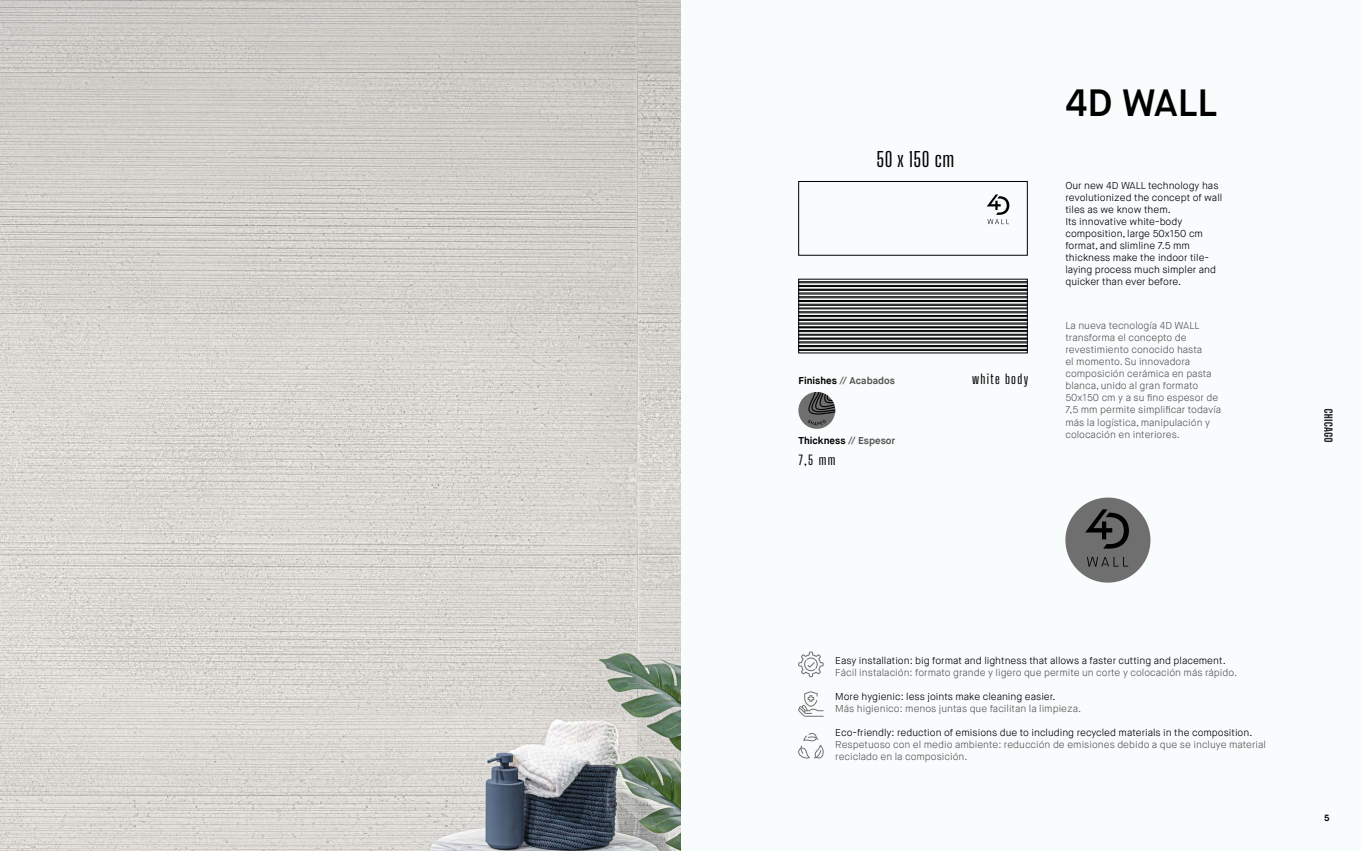
<style>
.page{position:relative;width:1361px;height:851px;background:#fff}
.page>*{position:absolute;margin:0;border:0;box-sizing:border-box;transform-origin:0 0}
.t1{font:600 38px "Maison Neue";color:#000}
.t2{font:500 20px "Big Shoulders Display";letter-spacing:.025em;color:#000}
.t3{font:500 13px "Big Shoulders Display";letter-spacing:.1em;color:#000}
.t4{font:300 10px/12px "Maison Neue";color:#575756}
.t5{font:300 10px/12px "Maison Neue";color:#000}
.t6{font:700 10px "Maison Neue";color:#575756}
.t7{font:700 10px "Maison Neue";color:#000}
.t8{font:700 9px "Maison Neue";color:#000}
.s1{color:#000}
.s2{color:#575756}
</style>
<div class="page">
<div style="left:0;top:0;width:1361px;height:850px;background:#f8fcfd"></div>
<svg style="left:1324px;top:409px;width:8px;height:33px"></svg>
<img style="left:0;top:0;width:680px;height:850px">
<div style="left:1065px;top:497px;width:85px;height:85px;background:#706f6f;border-radius:50%"></div>
<svg style="left:1085px;top:509px;width:44px;height:39px"></svg>
<svg style="left:1087px;top:557px;width:41px;height:9px"></svg>
<div style="left:798px;top:392px;width:37px;height:37px;background:#706f6f;border-radius:50%"></div>
<svg style="left:807px;top:392px;width:28px;height:22px"></svg>
<svg style="left:808px;top:420px;width:17px;height:5px"></svg>
<hr style="left:798px;top:349px;width:230px;height:1px;background:#000">
<hr style="left:798px;top:350px;width:230px;height:1px;background:#000">
<hr style="left:798px;top:323px;width:230px;height:1px;background:#000">
<hr style="left:798px;top:324px;width:230px;height:1px;background:#000">
<hr style="left:798px;top:330px;width:230px;height:1px;background:#000">
<hr style="left:798px;top:331px;width:230px;height:1px;background:#000">
<hr style="left:798px;top:296px;width:230px;height:1px;background:#000">
<hr style="left:798px;top:297px;width:230px;height:1px;background:#000">
<hr style="left:798px;top:285px;width:230px;height:1px;background:#000">
<hr style="left:798px;top:286px;width:230px;height:1px;background:#000">
<hr style="left:798px;top:293px;width:230px;height:1px;background:#000">
<hr style="left:798px;top:294px;width:230px;height:1px;background:#000">
<hr style="left:798px;top:315px;width:230px;height:1px;background:#000">
<hr style="left:798px;top:316px;width:230px;height:1px;background:#000">
<hr style="left:798px;top:334px;width:230px;height:1px;background:#000">
<hr style="left:798px;top:335px;width:230px;height:1px;background:#000">
<hr style="left:798px;top:308px;width:230px;height:1px;background:#000">
<hr style="left:798px;top:304px;width:230px;height:1px;background:#000">
<hr style="left:798px;top:305px;width:230px;height:1px;background:#000">
<hr style="left:798px;top:311px;width:230px;height:1px;background:#000">
<hr style="left:798px;top:312px;width:230px;height:1px;background:#000">
<hr style="left:798px;top:341px;width:230px;height:1px;background:#000">
<hr style="left:798px;top:343px;width:230px;height:1px;background:#000">
<hr style="left:798px;top:281px;width:230px;height:1px;background:#000">
<hr style="left:798px;top:282px;width:230px;height:1px;background:#000">
<hr style="left:798px;top:338px;width:230px;height:1px;background:#000">
<hr style="left:798px;top:339px;width:230px;height:1px;background:#000">
<hr style="left:798px;top:345px;width:230px;height:1px;background:#000">
<hr style="left:798px;top:346px;width:230px;height:1px;background:#000">
<hr style="left:798px;top:319px;width:230px;height:1px;background:#000">
<hr style="left:798px;top:320px;width:230px;height:1px;background:#000">
<hr style="left:798px;top:326px;width:230px;height:1px;background:#000">
<hr style="left:798px;top:327px;width:230px;height:1px;background:#000">
<hr style="left:798px;top:289px;width:230px;height:1px;background:#000">
<hr style="left:798px;top:290px;width:230px;height:1px;background:#000">
<hr style="left:798px;top:300px;width:230px;height:1px;background:#000">
<hr style="left:798px;top:301px;width:230px;height:1px;background:#000">
<div style="left:798px;top:278px;width:230px;height:75px;border:1px solid #000"></div>
<div style="left:798px;top:181px;width:230px;height:75px;border:1px solid #000"></div>
<svg style="left:986px;top:194px;width:23px;height:30px"></svg>
<svg style="left:798px;top:733px;width:26px;height:26px"></svg>
<svg style="left:798px;top:651px;width:25px;height:26px"></svg>
<svg style="left:798px;top:691px;width:25px;height:25px"></svg>
<h2 class="t2" style="left:876px;top:144px;width:79px">50 x 150 cm</h2>
<p class="t6" style="left:798px;top:374px;width:98px"><span class="s1">Finishes</span> // Acabados</p>
<p class="t7" style="left:798px;top:434px;width:98px">Thickness <span class="s2">// Espesor</span></p>
<h3 class="t3" style="left:798px;top:450px;width:38px">7,5 mm</h3>
<h3 class="t3" style="left:972px;top:369px;width:57px">white body</h3>
<h1 class="t1" style="left:1065px;top:79px;width:153px">4D WALL</h1>
<p class="t5" style="left:1065px;top:179px;width:158px">Our new 4D WALL technology has revolutionized the concept of wall tiles as we know them.<br>Its innovative white-body composition, large 50x150 cm format, and slimline 7.5 mm thickness make the indoor tile&shy;laying process much simpler and quicker than ever before.</p>
<p class="t4" style="left:1065px;top:320px;width:157px">La nueva tecnología 4D WALL transforma el concepto de revestimiento conocido hasta<br>el momento. Su innovadora composición cerámica en pasta blanca, unido al gran formato<br>50x150 cm y a su fino espesor de<br>7,5 mm permite simplificar todavía más la logística, manipulación y colocación en interiores.</p>
<p class="t5" style="left:835px;top:654px;width:392px">Easy installation: big format and lightness that allows a faster cutting and placement.</p>
<p class="t4" style="left:835px;top:666px;width:403px">Fácil instalación: formato grande y ligero que permite un corte y colocación más rápido.</p>
<p class="t5" style="left:835px;top:690px;width:222px">More hygienic: less joints make cleaning easier.</p>
<p class="t4" style="left:835px;top:702px;width:247px">Más higienico: menos juntas que facilitan la limpieza.</p>
<p class="t5" style="left:835px;top:726px;width:419px">Eco-friendly: reduction of emisions due to including recycled materials in the composition.</p>
<p class="t4" style="left:835px;top:738px;width:432px">Respetuoso con el medio ambiente: reducción de emisiones debido a que se incluye material reciclado en la composición.</p>
<p class="t8" style="left:1324px;top:812px;width:7px">5</p>
</div>
